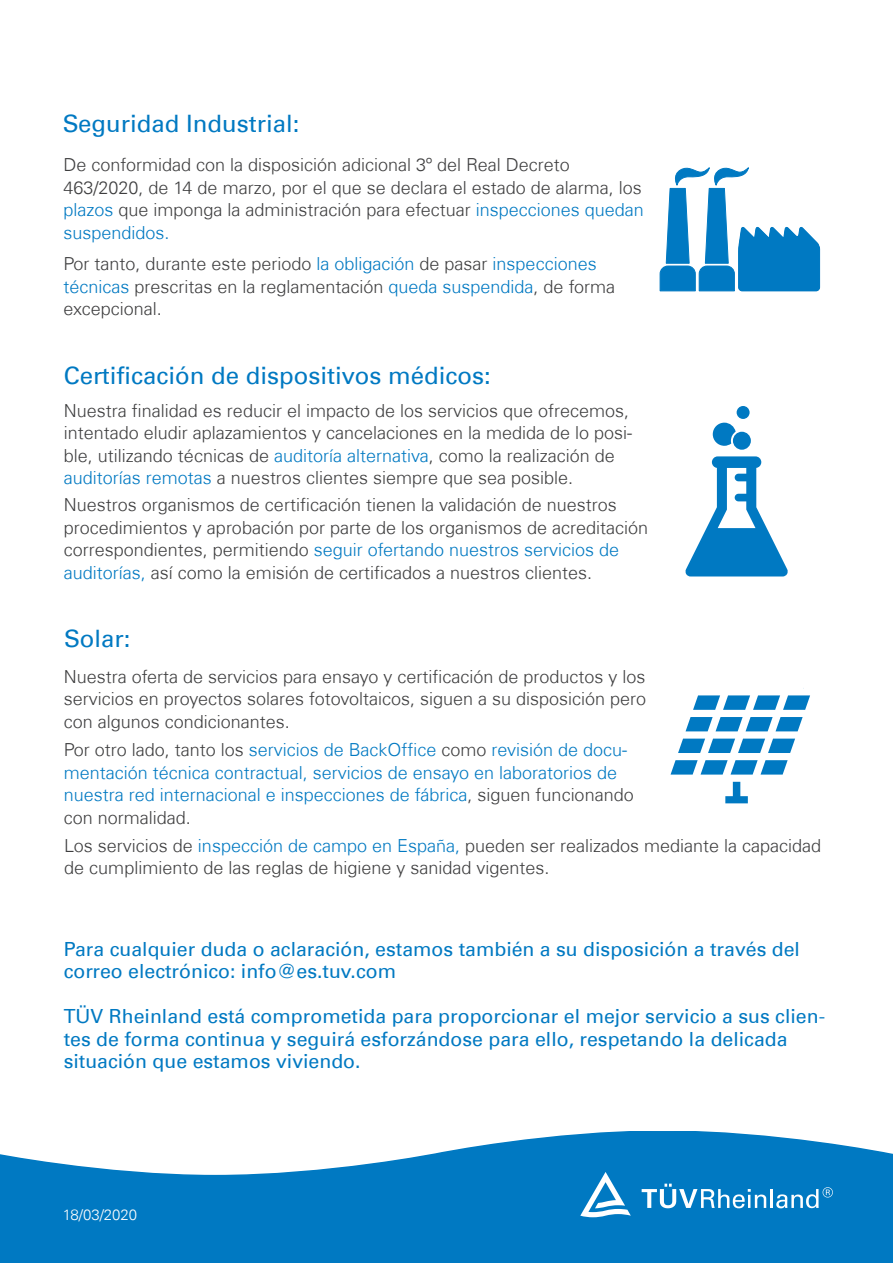
<style>
.page{position:relative;width:893px;height:1263px;background:#fff}
.page>*{position:absolute;margin:0;border:0;box-sizing:border-box;transform-origin:0 0}
.t1{font:24px "Univers Com 55 Roman";color:#0079c2}
.t2{font:19.5px/22.5px "Univers Com 55 Roman";color:#0079c2}
.t3{font:300 18px/22.5px "Univers Com 45";color:#3e3e3f}
.t4{font:300 18px/22.5px "Univers Com 45";color:#0079c2}
.t5{font:300 15px "Univers Com 45";color:#fff}
.s1{color:#0079c2}
.s2{color:#3e3e3f}
</style>
<div class="page">
<svg style="left:0;top:1131px;width:893px;height:132px"></svg>
<svg style="left:642px;top:1183px;width:124px;height:25px"></svg>
<hr style="left:770px;top:1189px;width:3px;height:19px;background:#fff">
<svg style="left:776px;top:1187px;width:57px;height:21px"></svg>
<svg style="left:580px;top:1172px;width:51px;height:45px"></svg>
<svg style="left:725px;top:782px;width:23px;height:21px"></svg>
<svg style="left:685px;top:717px;width:118px;height:14px"></svg>
<svg style="left:678px;top:739px;width:117px;height:14px"></svg>
<svg style="left:670px;top:760px;width:118px;height:14px"></svg>
<svg style="left:693px;top:695px;width:117px;height:15px"></svg>
<svg style="left:659px;top:167px;width:161px;height:125px"></svg>
<svg style="left:685px;top:456px;width:103px;height:120px"></svg>
<div style="left:737px;top:406px;width:13px;height:13px;background:#0079c2;border-radius:50%"></div>
<div style="left:733px;top:432px;width:18px;height:18px;background:#0079c2;border-radius:50%"></div>
<svg style="left:713px;top:423px;width:23px;height:23px"></svg>
<h1 class="t1" style="left:63px;top:109px;width:238px">Seguridad Industrial:</h1>
<p class="t3" style="left:63px;top:154px;width:582px">De conformidad con la disposición adicional 3º del Real Decreto 463/2020, de 14 de marzo, por el que se declara el estado de alarma, los <span class="s1">plazos</span> que imponga la administración para efectuar <span class="s1">inspecciones quedan suspendidos.</span></p>
<p class="t3" style="left:63px;top:253px;width:553px">Por tanto, durante este periodo <span class="s1">la obligación</span> de pasar <span class="s1">inspecciones técnicas</span> prescritas en la reglamentación <span class="s1">queda suspendida</span>, de forma excepcional.</p>
<h1 class="t1" style="left:64px;top:361px;width:429px">Certificación de dispositivos médicos:</h1>
<p class="t3" style="left:64px;top:399px;width:570px">Nuestra finalidad es reducir el impacto de los servicios que ofrecemos, intentado eludir aplazamientos y cancelaciones en la medida de lo posi&shy;ble, utilizando técnicas de <span class="s1">auditoría alternativa</span>, como la realización de <span class="s1">auditorías remotas</span> a nuestros clientes siempre que sea posible.</p>
<p class="t3" style="left:64px;top:493px;width:586px">Nuestros organismos de certificación tienen la validación de nuestros procedimientos y aprobación por parte de los organismos de acreditación correspondientes, permitiendo <span class="s1">seguir ofertando nuestros servicios de auditorías,</span> así como la emisión de certificados a nuestros clientes.</p>
<h1 class="t1" style="left:64px;top:624px;width:68px">Solar:</h1>
<p class="t3" style="left:64px;top:665px;width:584px;text-align:justify">Nuestra oferta de servicios para ensayo y certificación de productos y los servicios en proyectos solares fotovoltaicos, siguen a su disposición pero con algunos condicionantes.</p>
<p class="t4" style="left:64px;top:738px;width:571px"><span class="s2">Por otro lado, tanto los</span> servicios de BackOffice <span class="s2">como</span> revisión de docu&shy;mentación técnica contractual, servicios de ensayo en laboratorios de nuestra red internacional e inspecciones de fábrica<span class="s2">, siguen funcionando con normalidad.</span></p>
<p class="t3" style="left:64px;top:834px;width:758px">Los servicios de <span class="s1">inspección de campo en España,</span> pueden ser realizados mediante la capacidad de cumplimiento de las reglas de higiene y sanidad vigentes.</p>
<p class="t2" style="left:64px;top:938px;width:738px">Para cualquier duda o aclaración, estamos también a su disposición a través del correo electrónico: info@es.tuv.com</p>
<p class="t2" style="left:64px;top:1005px;width:763px">TÜV Rheinland está comprometida para proporcionar el mejor servicio a sus clien&shy;tes de forma continua y seguirá esforzándose para ello, respetando la delicada situación que estamos viviendo.</p>
<p class="t5" style="left:63px;top:1205px;width:76px">18/03/2020</p>
</div>
